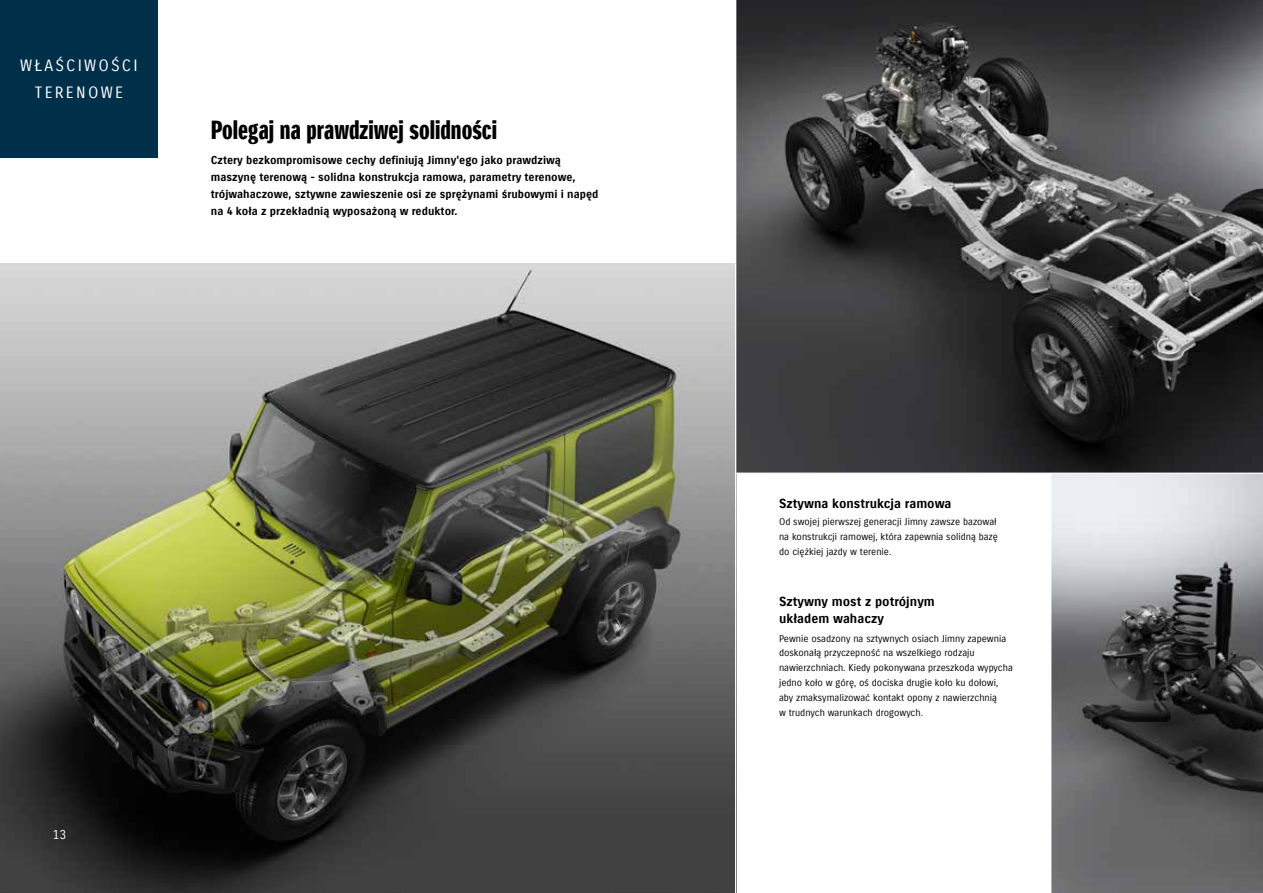
<style>
.page{position:relative;width:1263px;height:893px;background:#fff}
.page>*{position:absolute;margin:0;border:0;box-sizing:border-box;transform-origin:0 0}
.t1{font:25.5px "Suzuki PRO Headline";color:#000}
.t2{font:15.9px/27.9px "Suzuki PRO Regular";letter-spacing:.14em;color:#fff;text-align:center}
.t3{font:12.75px/17px "Suzuki PRO Bold";color:#000}
.t4{font:12.75px "Suzuki PRO Regular";color:#fff}
.t5{font:11.1px/17px "Suzuki PRO Bold";color:#000}
.t6{font:9.6px/14.9px "Suzuki PRO Regular";color:#000}
</style>
<div class="page">
<img style="left:0;top:263px;width:735px;height:630px">
<img style="left:1051px;top:474px;width:212px;height:419px">
<div style="left:0;top:0;width:158px;height:158px;background:#002f4a"></div>
<img style="left:736px;top:0;width:527px;height:473px">
<h2 class="t2" style="left:20px;top:51px;width:119px">WŁAŚCIWOŚCI<br>TERENOWE</h2>
<h1 class="t1" style="left:211px;top:114px;width:288px">Polegaj na prawdziwej solidności</h1>
<p class="t5" style="left:211px;top:151px;width:389px">Cztery bezkompromisowe cechy definiują Jimny'ego jako prawdziwą maszynę terenową - solidna konstrukcja ramowa, parametry terenowe, trójwahaczowe, sztywne zawieszenie osi ze sprężynami śrubowymi i napęd na 4 koła z przekładnią wyposażoną w reduktor.</p>
<h3 class="t4" style="left:53px;top:826px;width:15px">13</h3>
<h3 class="t3" style="left:779px;top:495px;width:174px">Sztywna konstrukcja ramowa</h3>
<p class="t6" style="left:779px;top:514px;width:220px">Od swojej pierwszej generacji Jimny zawsze bazował na konstrukcji ramowej, która zapewnia solidną bazę do ciężkiej jazdy w terenie.</p>
<h3 class="t3" style="left:779px;top:593px;width:157px">Sztywny most z potrójnym układem wahaczy</h3>
<p class="t6" style="left:779px;top:631px;width:235px">Pewnie osadzony na sztywnych osiach Jimny zapewnia doskonałą przyczepność na wszelkiego rodzaju nawierzchniach. Kiedy pokonywana przeszkoda wypycha jedno koło w górę, oś dociska drugie koło ku dołowi, aby zmaksymalizować kontakt opony z nawierzchnią<br>w trudnych warunkach drogowych.</p>
</div>
